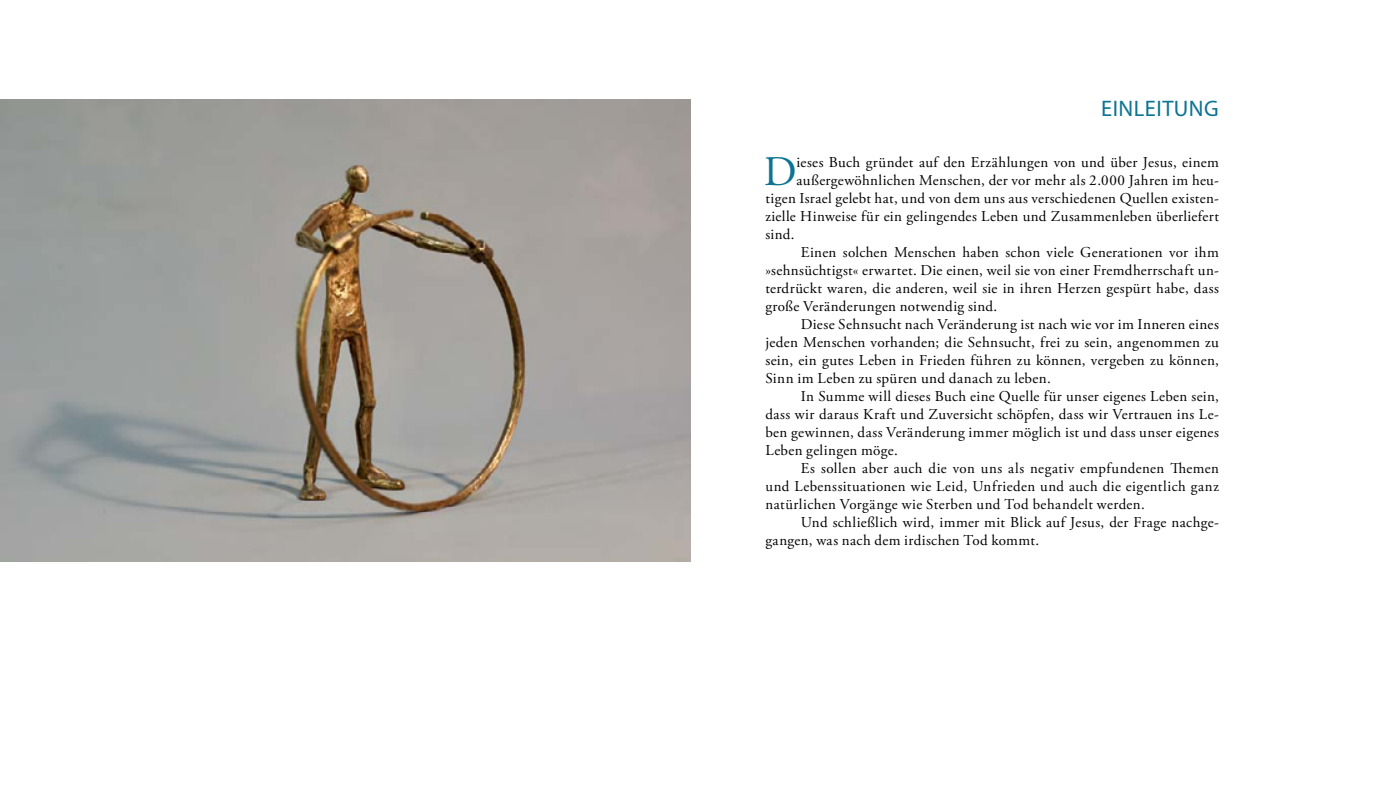
<style>
.page{position:relative;width:1382px;height:798px;background:#fff}
.page>*{position:absolute;margin:0;border:0;box-sizing:border-box;transform-origin:0 0}
.t1{font:42.25px "Adobe Garamond Pro";color:#0c7492}
.t2{font:22.5px "Myriad Pro";letter-spacing:.02em;color:#0c7492}
.t3{font:15px "Adobe Garamond Pro";letter-spacing:.025em;color:#000}
</style>
<div class="page">
<img style="left:0;top:99px;width:691px;height:462px">
<h2 class="t2" style="left:1101px;top:95px;width:119px">EINLEITUNG</h2>
<h1 class="t1" style="left:764px;top:146px;width:34px">D</h1>
<p class="t3" style="left:796px;top:153px;width:424px">ieses Buch gründet auf den Erzählungen von und über Jesus, einem</p>
<p class="t3" style="left:796px;top:171px;width:424px">außergewöhnlichen Menschen, der vor mehr als 2.000 Jahren im heu-</p>
<p class="t3" style="left:765px;top:189px;width:455px">tigen Israel gelebt hat, und von dem uns aus verschiedenen Quellen existen-</p>
<p class="t3" style="left:765px;top:207px;width:455px">zielle Hinweise für ein gelingendes Leben und Zusammenleben überliefert</p>
<p class="t3" style="left:765px;top:225px;width:31px">sind.</p>
<p class="t3" style="left:801px;top:243px;width:420px">Einen solchen Menschen haben schon viele Generationen vor ihm</p>
<p class="t3" style="left:765px;top:261px;width:455px">»sehnsüchtigst« erwartet. Die einen, weil sie von einer Fremdherrschaft un-</p>
<p class="t3" style="left:765px;top:279px;width:455px">terdrückt waren, die anderen, weil sie in ihren Herzen gespürt habe, dass</p>
<p class="t3" style="left:765px;top:297px;width:233px">große Veränderungen notwendig sind.</p>
<p class="t3" style="left:801px;top:315px;width:420px">Diese Sehnsucht nach Veränderung ist nach wie vor im Inneren eines</p>
<p class="t3" style="left:765px;top:333px;width:455px">jeden Menschen vorhanden; die Sehnsucht, frei zu sein, angenommen zu</p>
<p class="t3" style="left:765px;top:351px;width:455px">sein, ein gutes Leben in Frieden führen zu können, vergeben zu können,</p>
<p class="t3" style="left:765px;top:369px;width:287px">Sinn im Leben zu spüren und danach zu leben.</p>
<p class="t3" style="left:801px;top:387px;width:420px">In Summe will dieses Buch eine Quelle für unser eigenes Leben sein,</p>
<p class="t3" style="left:765px;top:405px;width:455px">dass wir daraus Kraft und Zuversicht schöpfen, dass wir Vertrauen ins Le-</p>
<p class="t3" style="left:765px;top:423px;width:455px">ben gewinnen, dass Veränderung immer möglich ist und dass unser eigenes</p>
<p class="t3" style="left:765px;top:441px;width:134px">Leben gelingen möge.</p>
<p class="t3" style="left:801px;top:459px;width:420px">Es sollen aber auch die von uns als negativ empfundenen Themen</p>
<p class="t3" style="left:765px;top:477px;width:455px">und Lebenssituationen wie Leid, Unfrieden und auch die eigentlich ganz</p>
<p class="t3" style="left:765px;top:495px;width:381px">natürlichen Vorgänge wie Sterben und Tod behandelt werden.</p>
<p class="t3" style="left:801px;top:513px;width:420px">Und schließlich wird, immer mit Blick auf Jesus, der Frage nachge-</p>
<p class="t3" style="left:765px;top:531px;width:275px">gangen, was nach dem irdischen Tod kommt.</p>
</div>
